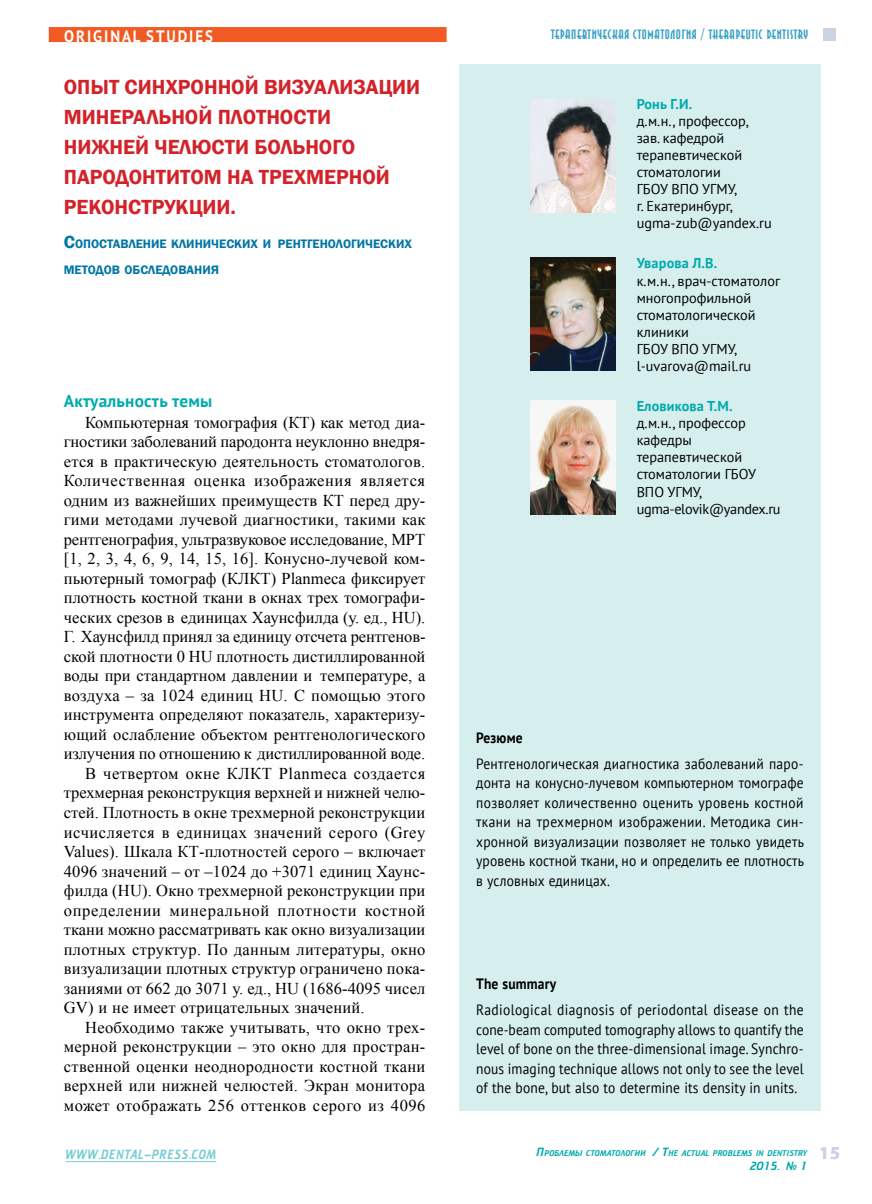
<style>
.page{position:relative;width:872px;height:1204px;background:#fff}
.page>*{position:absolute;margin:0;border:0;box-sizing:border-box;transform-origin:0 0}
.t1{font:600 21px/30px "Franklin Gothic";color:#d2232a}
.t2{font:700 18px "Myriad Pro";color:#ccd3e0}
.t3{font:700 17.25px "PT Sans";letter-spacing:.015em;color:#00aaad}
.t4{font:16.5px "Times New Roman";letter-spacing:.005em;color:#000}
.t5{font:16.5px "Times New Roman";letter-spacing:.03em;color:#000}
.t6{font:16.5px "Times New Roman";letter-spacing:.04em;color:#000}
.t7{font:16.5px "Times New Roman";letter-spacing:.045em;color:#000}
.t8{font:16.5px "Times New Roman";letter-spacing:.025em;color:#000}
.t9{font:700 16.5px "PT Sans";letter-spacing:.13em;color:#fff;scale:.9 1}
.t10{font:15px/19.5px "PT Sans";letter-spacing:.015em;color:#000;text-align:justify;scale:.9 1}
.t11{font:700 15px "PT Sans";letter-spacing:.015em;color:#000;scale:.9 1}
.t12{font:14.25px/17.1px "PT Sans";color:#000}
.t13{font:700 14.25px "PT Sans";letter-spacing:.01em;color:#00aaad}
.t14{font:700 13.5px "Anna C";letter-spacing:.05em;color:#37a1c5}
.t15{font:13.5px "Cricket";letter-spacing:.05em;color:#78cdd1;scale:.9 1}
.t16{font:600 12.6px/25.5px "Franklin Gothic";color:#0076a3}
.t17{font:12px "Cricket";color:#00aaad}
.t18{font:8.4px "Cricket";letter-spacing:.005em;color:#00aaad}
.s1{font-size:18px}
.s2{font-size:12px}
</style>
<div class="page">
<hr style="left:66px;top:1161px;width:150px;height:1px;background:#78cdd1">
<div style="left:49px;top:27px;width:397px;height:15px;background:#f15a22"></div>
<div style="left:823px;top:28px;width:13px;height:12px;background:#ccd3e0"></div>
<div style="left:459px;top:64px;width:361px;height:1046px;background:#d6eeee"></div>
<img style="left:530px;top:99px;width:85px;height:114px">
<img style="left:530px;top:257px;width:85px;height:114px">
<img style="left:530px;top:401px;width:85px;height:113px">
<p class="t9" style="left:64px;top:25px;width:167px">Original studies</p>
<p class="t1" style="left:64px;top:72px;width:358px">Опыт синхронной визуализации минеральной плотности нижней челюсти больного пародонтитом на трехмерной реконструкции.</p>
<p class="t16" style="left:64px;top:231px;width:350px"><span class="s1">С</span>опоставление клинических и рентгенологических методов обследования</p>
<p class="t3" style="left:64px;top:389px;width:150px">Актуальность темы</p>
<p class="t4" style="left:85px;top:411px;width:342px">Компьютерная томография (КТ) как метод диа-</p>
<p class="t4" style="left:64px;top:430px;width:363px">гностики заболеваний пародонта неуклонно внедря-</p>
<p class="t4" style="left:64px;top:450px;width:363px">ется в практическую деятельность стоматологов.</p>
<p class="t6" style="left:64px;top:469px;width:363px">Количественная оценка изображения является</p>
<p class="t4" style="left:64px;top:489px;width:363px">одним из важнейших преимуществ КТ перед дру-</p>
<p class="t4" style="left:64px;top:508px;width:363px">гими методами лучевой диагностики, такими как</p>
<p class="t4" style="left:64px;top:528px;width:363px">рентгенография, ультразвуковое исследование, МРТ</p>
<p class="t4" style="left:64px;top:547px;width:363px">[1, 2, 3, 4, 6, 9, 14, 15, 16]. Конусно-лучевой ком-</p>
<p class="t4" style="left:64px;top:567px;width:363px">пьютерный томограф (КЛКТ) Planmeca фиксирует</p>
<p class="t4" style="left:64px;top:586px;width:363px">плотность костной ткани в окнах трех томографи-</p>
<p class="t4" style="left:64px;top:606px;width:363px">ческих срезов в единицах Хаунсфилда (у. ед., HU).</p>
<p class="t4" style="left:64px;top:625px;width:363px">Г. Хаунсфилд принял за единицу отсчета рентгенов-</p>
<p class="t4" style="left:64px;top:645px;width:363px">ской плотности 0 HU плотность дистиллированной</p>
<p class="t4" style="left:64px;top:664px;width:363px">воды при стандартном давлении и температуре, а</p>
<p class="t4" style="left:64px;top:684px;width:363px">воздуха – за 1024 единиц HU. С помощью этого</p>
<p class="t4" style="left:64px;top:703px;width:363px">инструмента определяют показатель, характеризу-</p>
<p class="t4" style="left:64px;top:723px;width:363px">ющий ослабление объектом рентгенологического</p>
<p class="t4" style="left:64px;top:742px;width:363px">излучения по отношению к дистиллированной воде.</p>
<p class="t5" style="left:85px;top:762px;width:342px">В четвертом окне КЛКТ Planmeca создается</p>
<p class="t4" style="left:64px;top:781px;width:363px">трехмерная реконструкция верхней и нижней челю-</p>
<p class="t4" style="left:64px;top:801px;width:363px">стей. Плотность в окне трехмерной реконструкции</p>
<p class="t5" style="left:64px;top:820px;width:363px">исчисляется в единицах значений серого (Grey</p>
<p class="t4" style="left:64px;top:840px;width:363px">Values). Шкала КТ-плотностей серого – включает</p>
<p class="t4" style="left:64px;top:859px;width:363px">4096 значений – от –1024 до +3071 единиц Хаунс-</p>
<p class="t4" style="left:64px;top:879px;width:363px">филда (HU). Окно трехмерной реконструкции при</p>
<p class="t7" style="left:64px;top:898px;width:363px">определении минеральной плотности костной</p>
<p class="t4" style="left:64px;top:918px;width:363px">ткани можно рассматривать как окно визуализации</p>
<p class="t4" style="left:64px;top:937px;width:363px">плотных структур. По данным литературы, окно</p>
<p class="t4" style="left:64px;top:957px;width:363px">визуализации плотных структур ограничено пока-</p>
<p class="t4" style="left:64px;top:976px;width:363px">заниями от 662 до 3071 у. ед., HU (1686-4095 чисел</p>
<p class="t4" style="left:64px;top:996px;width:302px">GV) и не имеет отрицательных значений.</p>
<p class="t4" style="left:85px;top:1015px;width:342px">Необходимо также учитывать, что окно трех-</p>
<p class="t4" style="left:64px;top:1035px;width:363px">мерной реконструкции – это окно для простран-</p>
<p class="t4" style="left:64px;top:1054px;width:363px">ственной оценки неоднородности костной ткани</p>
<p class="t8" style="left:64px;top:1074px;width:363px">верхней или нижней челюстей. Экран монитора</p>
<p class="t5" style="left:64px;top:1093px;width:363px">может отображать 256 оттенков серого из 4096</p>
<p class="t15" style="left:66px;top:1147px;width:169px">WWW.DENTAL-PRESS.COM</p>
<p class="t14" style="left:551px;top:27px;width:259px">ТЕРАПЕВТИЧЕСКАЯ СТОМАТОЛОГИЯ / THERAPEUTIC DENTISTRY</p>
<p class="t13" style="left:636px;top:94px;width:56px">Ронь Г.И.</p>
<p class="t12" style="left:636px;top:112px;width:137px">д.м.н., профессор, зав. кафедрой терапевтической стоматологии<br>ГБОУ ВПО УГМУ,<br>г. Екатеринбург, ugma-zub@yandex.ru</p>
<p class="t13" style="left:636px;top:254px;width:81px">Уварова Л.В.</p>
<p class="t12" style="left:636px;top:272px;width:145px">к.м.н., врач-стоматолог многопрофильной стоматологической клиники<br>ГБОУ ВПО УГМУ, l-uvarova@mail.ru</p>
<p class="t13" style="left:636px;top:396px;width:96px">Еловикова Т.М.</p>
<p class="t12" style="left:636px;top:414px;width:145px">д.м.н., профессор кафедры терапевтической стоматологии ГБОУ<br>ВПО УГМУ, ugma-elovik@yandex.ru</p>
<p class="t11" style="left:476px;top:727px;width:53px">Резюме</p>
<p class="t10" style="left:476px;top:753px;width:366px">Рентгенологическая диагностика заболеваний паро&shy;донта на конусно-лучевом компьютерном томографе позволяет количественно оценить уровень костной ткани на трехмерном изображении. Методика син&shy;хронной визуализации позволяет не только увидеть уровень костной ткани, но и определить ее плотность в условных единицах.</p>
<p class="t11" style="left:476px;top:974px;width:90px">The summary</p>
<p class="t10" style="left:476px;top:999px;width:365px">Radiological diagnosis of periodontal disease on the cone-beam computed tomography allows to quantify the level of bone on the three-dimensional image. Synchro&shy;nous imaging technique allows not only to see the level of the bone, but also to determine its density in units.</p>
<p class="t18" style="left:536px;top:1148px;width:272px"><span class="s2">П</span>РОБЛЕМЫ СТОМАТОЛОГИИ <span class="s2">/ T</span>HE ACTUAL PROBLEMS IN DENTISTRY</p>
<p class="t17" style="left:750px;top:1159px;width:59px">2015. № 1</p>
<p class="t2" style="left:819px;top:1141px;width:22px">15</p>
</div>
